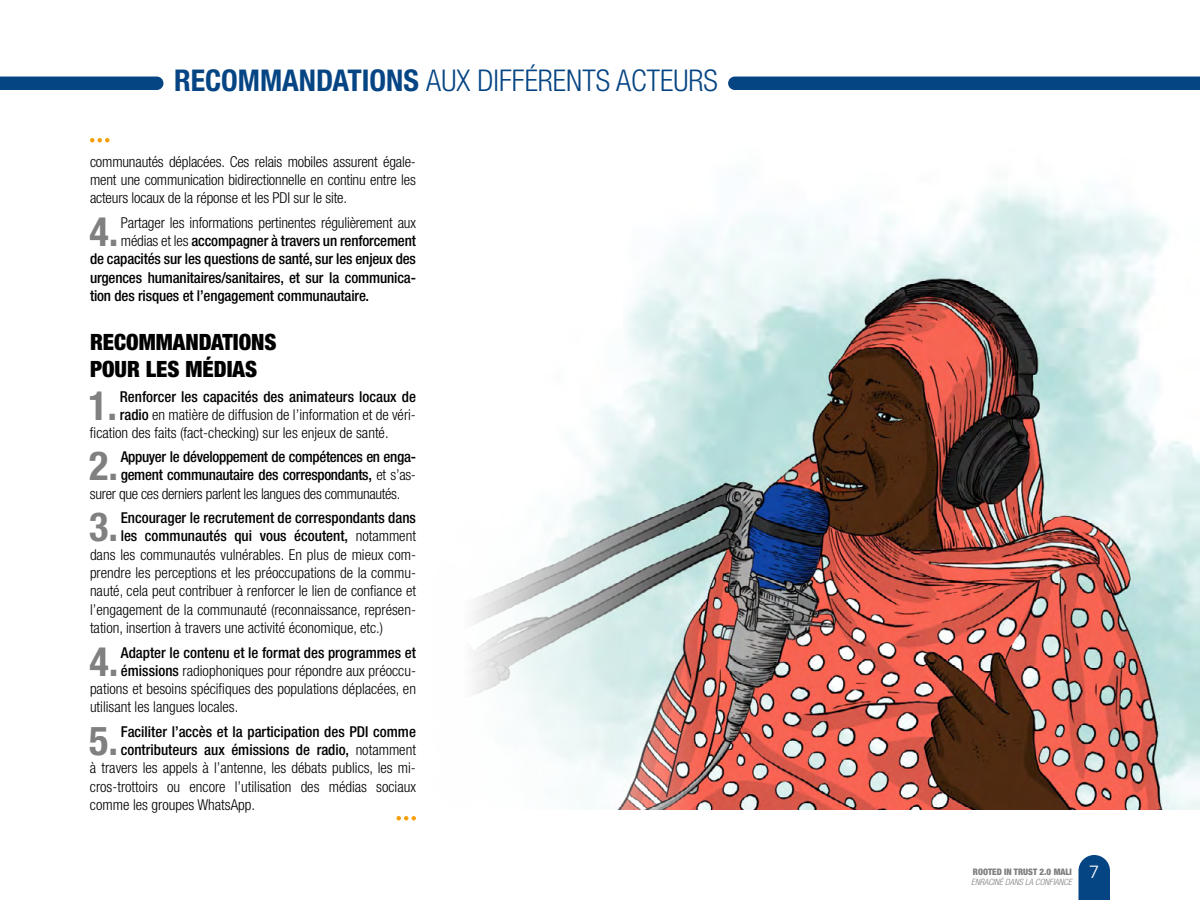
<style>
.page{position:relative;width:1200px;height:900px;background:#fff}
.page>*{position:absolute;margin:0;border:0;box-sizing:border-box;transform-origin:0 0}
.t1{font:700 condensed 40.2px "Helvetica Neue LT Std";color:#808080}
.t2{font:300 condensed 30px "Helvetica Neue LT Std";color:#064584}
.t3{font:900 condensed 22.5px/27.5px "Helvetica Neue LT Std";color:#000}
.t4{font:300 condensed 15px/18.5px "Helvetica Neue LT Std";color:#000;text-align:justify}
.t5{font:500 condensed 15px "Helvetica Neue LT Std";letter-spacing:-.01em;color:#000}
.t6{font:300 condensed 15px "Helvetica Neue LT Std";letter-spacing:-.02em;color:#000}
.t7{font:900 condensed 9px "Helvetica Neue LT Std";color:#808080}
.t8{font:italic 300 condensed 8.7px "Helvetica Neue LT Std";color:#808080}
.s1{font-weight:700}
.s2{font-weight:300}
.s3{font-weight:500}
.s4{font-family:"Metropolis";font-weight:300;font-stretch:normal;font-size:18px;color:#fff}
</style>
<div class="page">
<svg style="left:1078px;top:855px;width:32px;height:45px"></svg>
<img style="left:472px;top:189px;width:728px;height:621px">
<div style="left:0;top:77px;width:163px;height:13px;background:#064584"></div>
<div style="left:728px;top:77px;width:472px;height:13px;background:#064584"></div>
<svg style="left:90px;top:138px;width:20px;height:4px"></svg>
<svg style="left:396px;top:816px;width:20px;height:4px"></svg>
<h2 class="t2" style="left:174px;top:63px;width:545px"><span class="s1">RECOMMANDATIONS</span> AUX DIFFÉRENTS ACTEURS</h2>
<p class="t4" style="left:90px;top:152px;width:327px">communautés déplacées. Ces relais mobiles assurent égale&shy;ment une communication bidirectionnelle en continu entre les acteurs locaux de la réponse et les PDI sur le site.</p>
<h1 class="t1" style="left:89px;top:207px;width:30px">4.</h1>
<p class="t4" style="left:121px;top:213px;width:297px">Partager les informations pertinentes régulièrement aux</p>
<p class="t5" style="left:121px;top:232px;width:297px"><span class="s2">médias et les</span> accompagner à travers un renforcement</p>
<p class="t5" style="left:90px;top:250px;width:327px">de capacités sur les questions de santé, sur les enjeux des</p>
<p class="t5" style="left:90px;top:268px;width:327px">urgences humanitaires/sanitaires, et sur la communica-</p>
<p class="t5" style="left:90px;top:287px;width:280px">tion des risques et l’engagement communautaire.</p>
<h3 class="t3" style="left:90px;top:328px;width:188px">RECOMMANDATIONS<br>POUR LES MÉDIAS</h3>
<h1 class="t1" style="left:88px;top:381px;width:30px">1.</h1>
<p class="t5" style="left:120px;top:387px;width:298px">Renforcer les capacités des animateurs locaux de</p>
<p class="t4" style="left:120px;top:405px;width:298px"><span class="s3">radio</span> en matière de diffusion de l’information et de véri-</p>
<p class="t4" style="left:90px;top:423px;width:300px">fication des faits (fact-checking) sur les enjeux de santé.</p>
<h1 class="t1" style="left:89px;top:442px;width:30px">2.</h1>
<p class="t5" style="left:121px;top:448px;width:297px">Appuyer le développement de compétences en enga-</p>
<p class="t5" style="left:121px;top:466px;width:297px">gement communautaire des correspondants, <span class="s2">et s’as-</span></p>
<p class="t6" style="left:90px;top:485px;width:312px">surer que ces derniers parlent les langues des communautés.</p>
<h1 class="t1" style="left:89px;top:503px;width:30px">3.</h1>
<p class="t5" style="left:121px;top:509px;width:297px">Encourager le recrutement de correspondants dans</p>
<p class="t5" style="left:121px;top:527px;width:297px">les communautés qui vous écoutent, <span class="s2">notamment</span></p>
<p class="t4" style="left:90px;top:545px;width:328px">dans les communautés vulnérables. En plus de mieux com-</p>
<p class="t4" style="left:90px;top:563px;width:327px">prendre les perceptions et les préoccupations de la commu-</p>
<p class="t4" style="left:90px;top:582px;width:328px">nauté, cela peut contribuer à renforcer le lien de confiance et</p>
<p class="t4" style="left:90px;top:600px;width:328px">l’engagement de la communauté (reconnaissance, représen-</p>
<p class="t4" style="left:90px;top:619px;width:295px">tation, insertion à travers une activité économique, etc.)</p>
<h1 class="t1" style="left:89px;top:637px;width:30px">4.</h1>
<p class="t5" style="left:121px;top:643px;width:297px">Adapter le contenu et le format des programmes et</p>
<p class="t4" style="left:121px;top:661px;width:297px"><span class="s3">émissions</span> radiophoniques pour répondre aux préoccu-</p>
<p class="t4" style="left:90px;top:679px;width:328px">pations et besoins spécifiques des populations déplacées, en</p>
<p class="t4" style="left:90px;top:698px;width:150px">utilisant les langues locales.</p>
<h1 class="t1" style="left:89px;top:716px;width:30px">5.</h1>
<p class="t5" style="left:121px;top:723px;width:297px">Faciliter l’accès et la participation des PDI comme</p>
<p class="t5" style="left:121px;top:741px;width:297px">contributeurs aux émissions de radio, <span class="s2">notamment</span></p>
<p class="t4" style="left:90px;top:759px;width:327px">à travers les appels à l’antenne, les débats publics, les mi-</p>
<p class="t4" style="left:90px;top:777px;width:328px">cros-trottoirs ou encore l’utilisation des médias sociaux</p>
<p class="t4" style="left:90px;top:795px;width:167px">comme les groupes WhatsApp.</p>
<p class="t7" style="left:973px;top:866px;width:128px">ROOTED IN TRUST 2.0 MALI <span class="s4">7</span></p>
<p class="t8" style="left:971px;top:877px;width:102px">ENRACINÉ DANS LA CONFIANCE</p>
</div>
